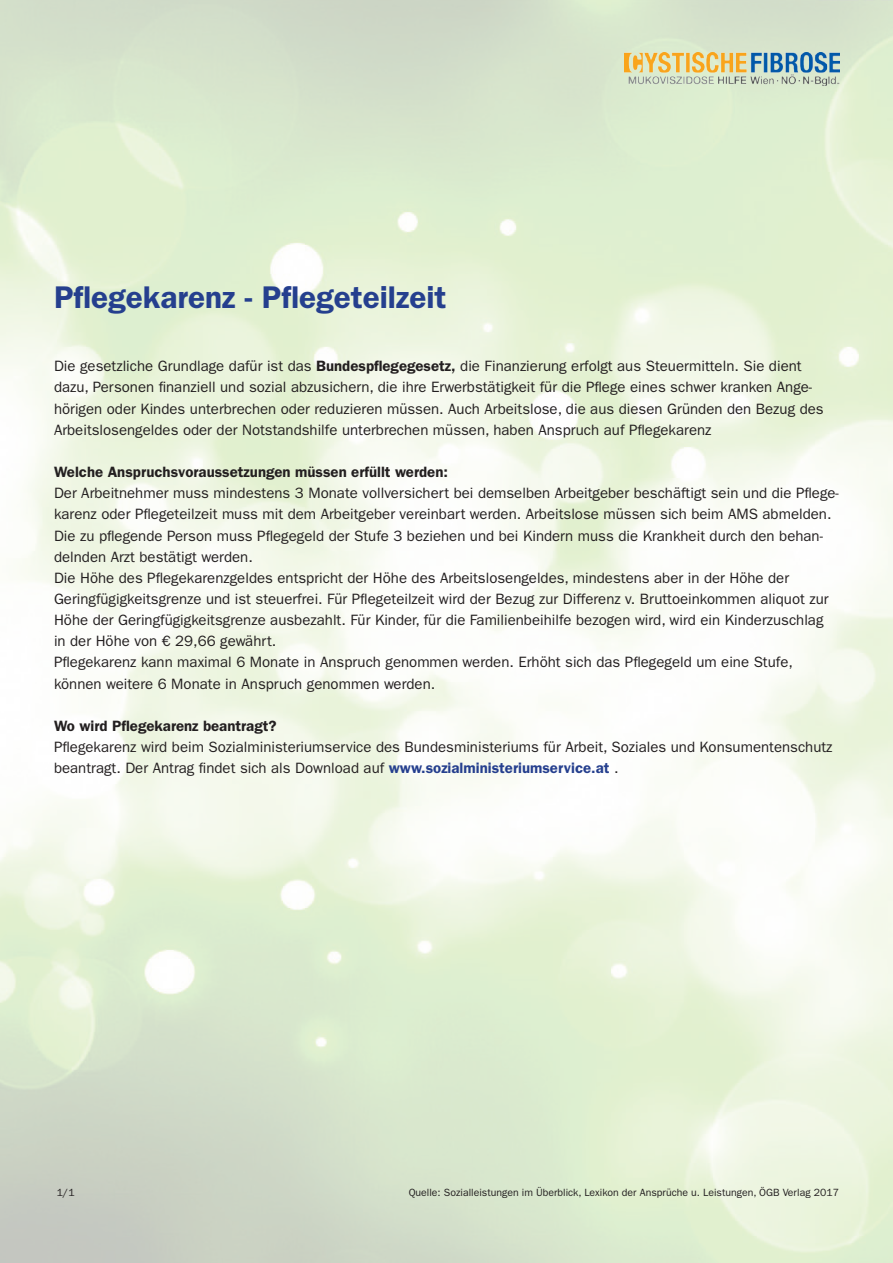
<style>
.page{position:relative;width:893px;height:1263px;background:#fff}
.page>*{position:absolute;margin:0;border:0;box-sizing:border-box;transform-origin:0 0}
.t1{font:600 31.5px "ITC Franklin Gothic Std";color:#253f8e}
.t2{font:15px/21.1px "ITC Franklin Gothic Std";color:#231f20}
.t3{font:600 15px "ITC Franklin Gothic Std";color:#231f20}
.t4{font:10.5px "ITC Franklin Gothic Std";color:#231f20}
.s1{font-weight:600}
.s2{font-weight:600;color:#253f8e}
</style>
<div class="page">
<img style="left:0;top:0;width:893px;height:1263px">
<img style="left:624px;top:53px;width:215px;height:32px">
<h1 class="t1" style="left:54px;top:278px;width:394px">Pflegekarenz - Pflegeteilzeit</h1>
<p class="t2" style="left:54px;top:356px;width:771px">Die gesetzliche Grundlage dafür ist das <span class="s1">Bundespflegegesetz,</span> die Finanzierung erfolgt aus Steuermitteln. Sie dient dazu, Personen finanziell und sozial abzusichern, die ihre Erwerbstätigkeit für die Pflege eines schwer kranken Ange&shy;hörigen oder Kindes unterbrechen oder reduzieren müssen. Auch Arbeitslose, die aus diesen Gründen den Bezug des Arbeitslosengeldes oder der Notstandshilfe unterbrechen müssen, haben Anspruch auf Pflegekarenz</p>
<p class="t3" style="left:54px;top:463px;width:395px">Welche Anspruchsvoraussetzungen müssen erfüllt werden:</p>
<p class="t2" style="left:54px;top:483px;width:786px">Der Arbeitnehmer muss mindestens 3 Monate vollversichert bei demselben Arbeitgeber beschäftigt sein und die Pflege&shy;karenz oder Pflegeteilzeit muss mit dem Arbeitgeber vereinbart werden. Arbeitslose müssen sich beim AMS abmelden.<br>Die zu pflegende Person muss Pflegegeld der Stufe 3 beziehen und bei Kindern muss die Krankheit durch den behan&shy;delnden Arzt bestätigt werden.<br>Die Höhe des Pflegekarenzgeldes entspricht der Höhe des Arbeitslosengeldes, mindestens aber in der Höhe der Geringfügigkeitsgrenze und ist steuerfrei. Für Pflegeteilzeit wird der Bezug zur Differenz v. Bruttoeinkommen aliquot zur Höhe der Geringfügigkeitsgrenze ausbezahlt. Für Kinder, für die Familienbeihilfe bezogen wird, wird ein Kinderzuschlag in der Höhe von € 29,66 gewährt.<br>Pflegekarenz kann maximal 6 Monate in Anspruch genommen werden. Erhöht sich das Pflegegeld um eine Stufe, können weitere 6 Monate in Anspruch genommen werden.</p>
<p class="t3" style="left:54px;top:717px;width:224px">Wo wird Pflegekarenz beantragt?</p>
<p class="t2" style="left:54px;top:736px;width:780px">Pflegekarenz wird beim Sozialministeriumservice des Bundesministeriums für Arbeit, Soziales und Konsumentenschutz beantragt. Der Antrag findet sich als Download auf <span class="s2">www.sozialministeriumservice.at</span> .</p>
<p class="t4" style="left:57px;top:1187px;width:20px">1/1</p>
<p class="t4" style="left:409px;top:1187px;width:432px">Quelle: Sozialleistungen im Überblick, Lexikon der Ansprüche u. Leistungen, ÖGB Verlag 2017</p>
</div>
